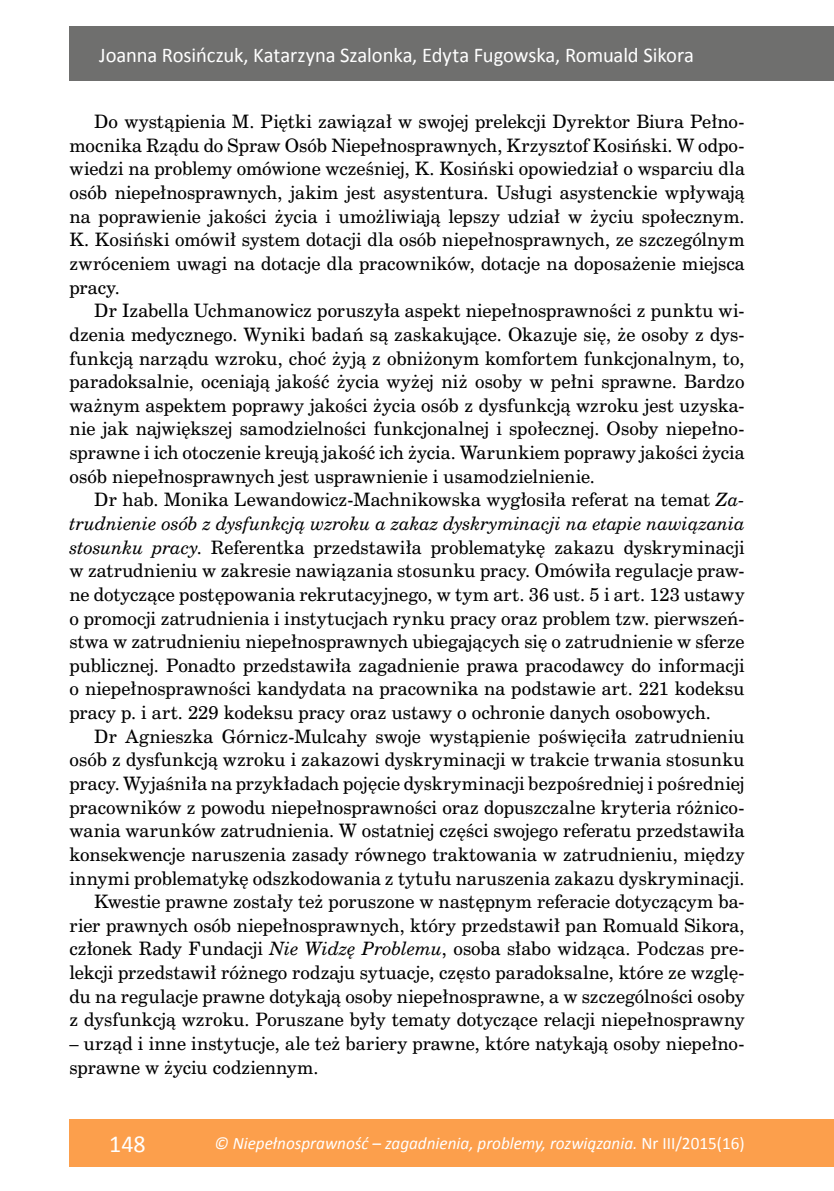
<style>
.page{position:relative;width:834px;height:1191px;background:#fff}
.page>*{position:absolute;margin:0;border:0;box-sizing:border-box;transform-origin:0 0}
.t1{font:24.5px "Calibri";color:#fff}
.t2{font:21px "Calibri";letter-spacing:-.005em;color:#fff}
.t3{font:17.5px/23.6px "Cent Schbook PL";letter-spacing:.005em;color:#000;text-align:justify}
.t4{font:italic 17.5px "Calibri";color:#fff}
.s1{font-style:italic}
.s2{font-style:normal}
</style>
<div class="page">
<div style="left:69px;top:1119px;width:764px;height:47px;background:#fc9f4c"></div>
<hr style="left:833px;top:1119px;width:1px;height:47px;background:#fc9f4c">
<div style="left:69px;top:26px;width:764px;height:55px;background:#6f6f6e"></div>
<p class="t2" style="left:99px;top:40px;width:596px">Joanna Rosińczuk, Katarzyna Szalonka, Edyta Fugowska, Romuald Sikora</p>
<p class="t3" style="left:69px;top:110px;width:676px;text-indent:25px">Do wystąpienia M. Piętki zawiązał w swojej prelekcji Dyrektor Biura Pełno&shy;mocnika Rządu do Spraw Osób Niepełnosprawnych, Krzysztof Kosiński. W odpo&shy;wiedzi na problemy omówione wcześniej, K. Kosiński opowiedział o wsparciu dla osób niepełnosprawnych, jakim jest asystentura. Usługi asystenckie wpływają na poprawienie jakości życia i umożliwiają lepszy udział w życiu społecznym.<br>K. Kosiński omówił system dotacji dla osób niepełnosprawnych, ze szczególnym zwróceniem uwagi na dotacje dla pracowników, dotacje na doposażenie miejsca pracy.</p>
<p class="t3" style="left:69px;top:299px;width:676px;text-indent:25px">Dr Izabella Uchmanowicz poruszyła aspekt niepełnosprawności z punktu wi&shy;dzenia medycznego. Wyniki badań są zaskakujące. Okazuje się, że osoby z dys&shy;funkcją narządu wzroku, choć żyją z obniżonym komfortem funkcjonalnym, to, paradoksalnie, oceniają jakość życia wyżej niż osoby w pełni sprawne. Bardzo ważnym aspektem poprawy jakości życia osób z dysfunkcją wzroku jest uzyska&shy;nie jak największej samodzielności funkcjonalnej i społecznej. Osoby niepełno&shy;sprawne i ich otoczenie kreują jakość ich życia. Warunkiem poprawy jakości życia osób niepełnosprawnych jest usprawnienie i usamodzielnienie.</p>
<p class="t3" style="left:69px;top:488px;width:676px;text-indent:25px">Dr hab. Monika Lewandowicz-Machnikowska wygłosiła referat na temat <span class="s1">Za&shy;trudnienie osób z dysfunkcją wzroku a zakaz dyskryminacji na etapie nawiązania stosunku pracy</span>. Referentka przedstawiła problematykę zakazu dyskryminacji w zatrudnieniu w zakresie nawiązania stosunku pracy. Omówiła regulacje praw&shy;ne dotyczące postępowania rekrutacyjnego, w tym art. 36 ust. 5 i art. 123 ustawy o promocji zatrudnienia i instytucjach rynku pracy oraz problem tzw. pierwszeń&shy;stwa w zatrudnieniu niepełnosprawnych ubiegających się o zatrudnienie w sferze publicznej. Ponadto przedstawiła zagadnienie prawa pracodawcy do informacji o niepełnosprawności kandydata na pracownika na podstawie art. 221 kodeksu pracy p. i art. 229 kodeksu pracy oraz ustawy o ochronie danych osobowych.</p>
<p class="t3" style="left:69px;top:724px;width:676px;text-align:right">Dr Agnieszka Górnicz-Mulcahy swoje wystąpienie poświęciła zatrudnieniu osób z dysfunkcją wzroku i zakazowi dyskryminacji w trakcie trwania stosunku pracy. Wyjaśniła na przykładach pojęcie dyskryminacji bezpośredniej i pośredniej pracowników z powodu niepełnosprawności oraz dopuszczalne kryteria różnico&shy;wania warunków zatrudnienia. W ostatniej części swojego referatu przedstawiła konsekwencje naruszenia zasady równego traktowania w zatrudnieniu, między innymi problematykę odszkodowania z tytułu naruszenia zakazu dyskryminacji.<br>Kwestie prawne zostały też poruszone w następnym referacie dotyczącym ba&shy;rier prawnych osób niepełnosprawnych, który przedstawił pan Romuald Sikora, członek Rady Fundacji <span class="s1">Nie Widzę Problemu</span>, osoba słabo widząca. Podczas pre&shy;lekcji przedstawił różnego rodzaju sytuacje, często paradoksalne, które ze wzglę&shy;du na regulacje prawne dotykają osoby niepełnosprawne, a w szczególności osoby z dysfunkcją wzroku. Poruszane były tematy dotyczące relacji niepełnosprawny</p>
<p class="t3" style="left:69px;top:1031px;width:676px">– urząd i inne instytucje, ale też bariery prawne, które natykają osoby niepełno&shy;sprawne w życiu codziennym.</p>
<h1 class="t1" style="left:109px;top:1126px;width:38px">148</h1>
<p class="t4" style="left:214px;top:1131px;width:531px">© Niepełnosprawność – zagadnienia, problemy, rozwiązania. <span class="s2">Nr III/2015(16)</span></p>
</div>
